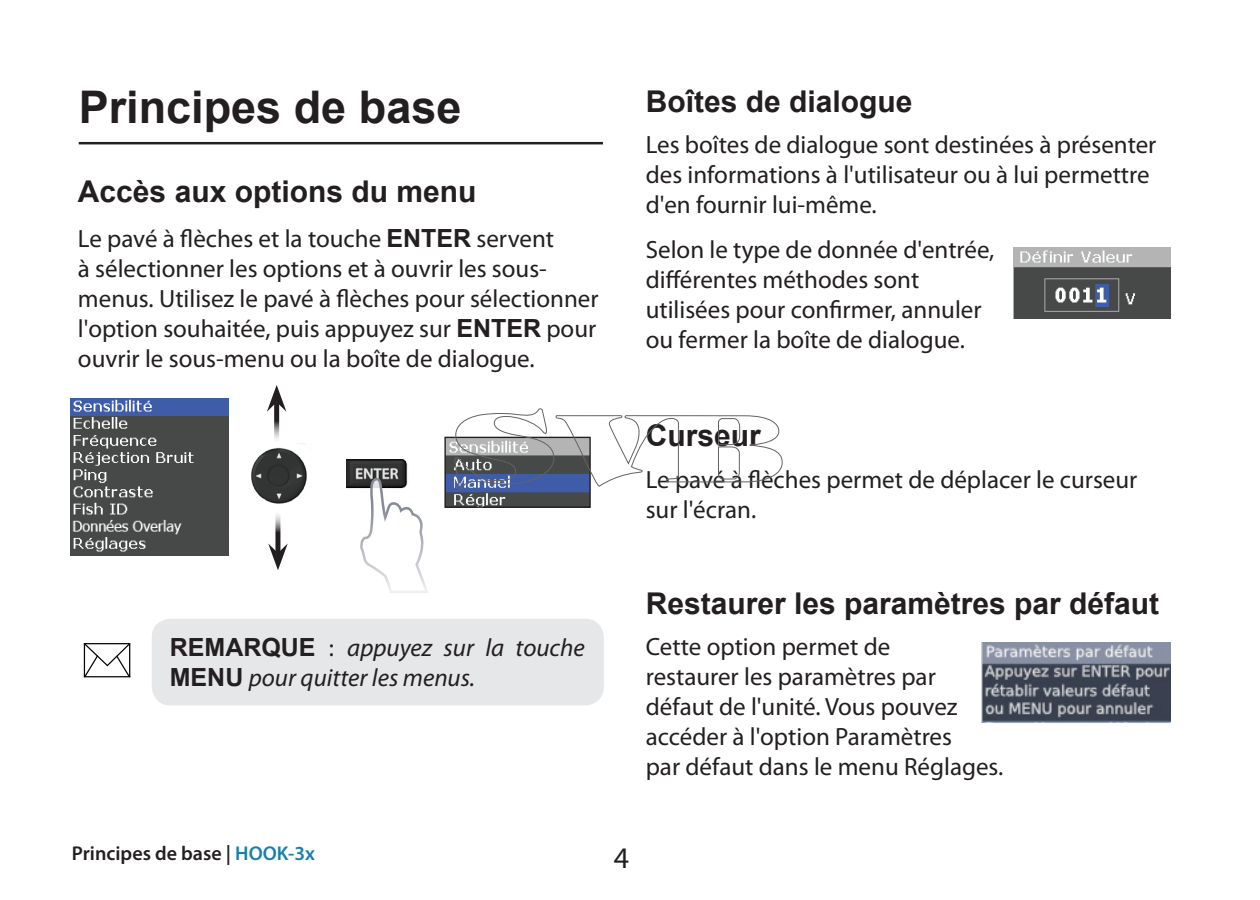
<style>
.page{position:relative;width:1260px;height:900px;background:#fff}
.page>*{position:absolute;margin:0;border:0;box-sizing:border-box;transform-origin:0 0}
.t1{font:700 45px "Arial";color:#231f20}
.t2{font:700 30px "Arial";color:#231f20}
.t3{font:30px "Myriad Pro";color:#231f20}
.t4{font:25px/30px "Myriad Pro";color:#231f20}
.t5{font:italic 25px/30px "Myriad Pro";color:#231f20}
.t6{font:600 20px "Myriad Pro";color:#231f20}
.s1{font-family:"Arial";font-weight:700}
.s2{font-family:"Arial";font-weight:700;font-style:normal}
.s3{font-style:normal}
.s4{color:#1980ac}
</style>
<div class="page">
<hr style="left:79px;top:142px;width:524px;height:2px;background:#231f20">
<img style="left:71px;top:398px;width:157px;height:158px">
<img style="left:251px;top:443px;width:56px;height:61px">
<svg style="left:274px;top:412px;width:5px;height:27px"></svg>
<svg style="left:267px;top:385px;width:19px;height:27px"></svg>
<svg style="left:275px;top:514px;width:5px;height:29px"></svg>
<svg style="left:268px;top:543px;width:20px;height:27px"></svg>
<img style="left:446px;top:439px;width:143px;height:67px">
<div style="left:444px;top:437px;width:147px;height:71px;border:1px solid #231f20"></div>
<img style="left:347px;top:459px;width:61px;height:30px">
<svg style="left:359px;top:477px;width:69px;height:116px"></svg>
<svg style="left:83px;top:643px;width:48px;height:35px"></svg>
<div style="left:152px;top:619px;width:452px;height:86px;background:#e6e7e9;border-radius:19px"></div>
<img style="left:982px;top:643px;width:188px;height:79px">
<img style="left:1013px;top:247px;width:157px;height:72px">
<svg style="left:447px;top:408px;width:336px;height:82px"></svg>
<h1 class="t1" style="left:79px;top:77px;width:384px">Principes de base</h1>
<p class="t2" style="left:78px;top:171px;width:400px">Accès aux options du menu</p>
<p class="t4" style="left:78px;top:223px;width:522px">Le pavé à flèches et la touche <span class="s1">ENTER</span> servent<br>à sélectionner les options et à ouvrir les sous&shy;menus. Utilisez le pavé à flèches pour sélectionner l'option souhaitée, puis appuyez sur <span class="s1">ENTER</span> pour ouvrir le sous-menu ou la boîte de dialogue.</p>
<p class="t2" style="left:646px;top:81px;width:268px">Boîtes de dialogue</p>
<p class="t4" style="left:646px;top:129px;width:512px">Les boîtes de dialogue sont destinées à présenter des informations à l'utilisateur ou à lui permettre d'en fournir lui-même.</p>
<p class="t4" style="left:646px;top:234px;width:350px">Selon le type de donnée d'entrée, différentes méthodes sont utilisées pour confirmer, annuler ou fermer la boîte de dialogue.</p>
<p class="t2" style="left:646px;top:416px;width:117px">Curseur</p>
<p class="t4" style="left:646px;top:464px;width:493px">Le pavé à flèches permet de déplacer le curseur sur l'écran.</p>
<p class="t5" style="left:170px;top:632px;width:417px"><span class="s2">REMARQUE</span> <span class="s3">:</span> appuyez sur la touche<br><span class="s2">MENU</span> pour quitter les menus.</p>
<p class="t6" style="left:72px;top:841px;width:245px">Principes de base | <span class="s4">HOOK-3x</span></p>
<p class="t2" style="left:646px;top:583px;width:515px">Restaurer les paramètres par défaut</p>
<p class="t4" style="left:646px;top:631px;width:359px">Cette option permet de<br>restaurer les paramètres par défaut de l'unité. Vous pouvez accéder à l'option Paramètres<br>par défaut dans le menu Réglages.</p>
<p class="t3" style="left:614px;top:839px;width:17px">4</p>
</div>
